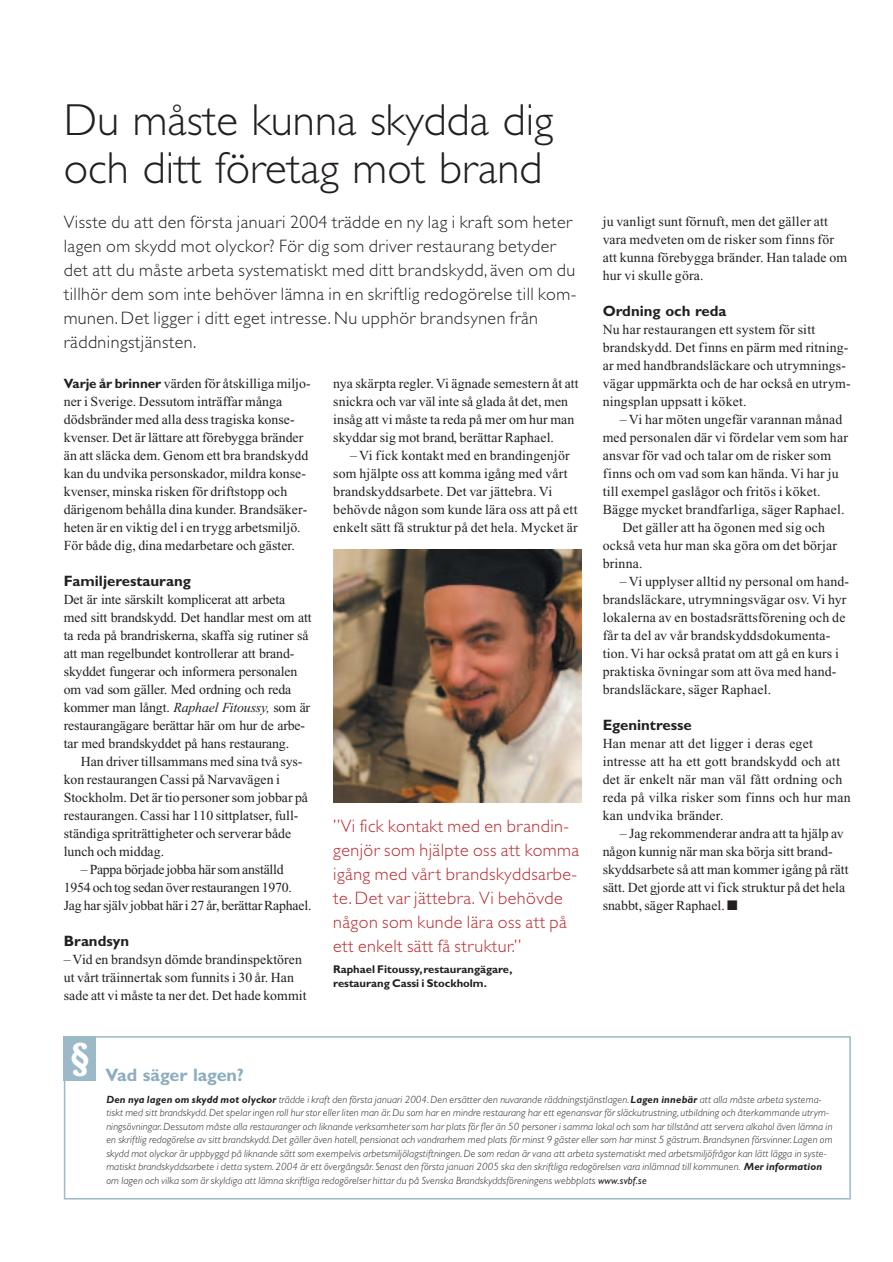
<style>
.page{position:relative;width:893px;height:1262px;background:#fff}
.page>*{position:absolute;margin:0;border:0;box-sizing:border-box;transform-origin:0 0}
.t1{font:300 45px/48px "Gill Sans";color:#231f20}
.t2{font:300 18px/24px "Gill Sans";letter-spacing:.025em;color:#231f20}
.t3{font:300 18px/24px "Gill Sans";letter-spacing:.025em;color:#b7282e}
.t4{font:700 18px "Gill Sans";color:#8cadbd}
.t5{font:700 15px "Gill Sans";color:#231f20}
.t6{font:13.8px/18px "Times New Roman";letter-spacing:.005em;color:#231f20}
.t7{font:13.8px/18px "Times New Roman";letter-spacing:-.015em;color:#231f20}
.t8{font:700 11.25px/13.5px "Gill Sans";color:#231f20}
.t9{font:italic 300 10.5px/13.5px "Gill Sans";letter-spacing:.015em;color:#231f20}
.s1{font-family:"Gill Sans";font-weight:700;font-size:13.5px}
.s2{font-style:italic}
.s3{font-weight:700}
.s4{font-weight:400}
</style>
<div class="page">
<div style="left:64px;top:1036px;width:786px;height:163px;border:2px solid #9cb9c7"></div>
<div style="left:64px;top:1036px;width:32px;height:44px;background:#9cb9c7"></div>
<img style="left:333px;top:550px;width:248px;height:252px">
<h1 class="t1" style="left:64px;top:101px;width:491px">Du måste kunna skydda dig och ditt företag mot brand</h1>
<p class="t2" style="left:64px;top:212px;width:514px">Visste du att den första januari 2004 trädde en ny lag i kraft som heter lagen om skydd mot olyckor? För dig som driver restaurang betyder det att du måste arbeta systematiskt med ditt brandskydd, även om du tillhör dem som inte behöver lämna in en skriftlig redogörelse till kom&shy;munen. Det ligger i ditt eget intresse. Nu upphör brandsynen från räddningstjänsten.</p>
<p class="t6" style="left:64px;top:375px;width:248px"><span class="s1">Varje år brinner</span> värden för åtskilliga miljo&shy;ner i Sverige. Dessutom inträffar många dödsbränder med alla dess tragiska konse&shy;kvenser. Det är lättare att förebygga bränder än att släcka dem. Genom ett bra brandskydd kan du undvika personskador, mildra konse&shy;kvenser, minska risken för driftstopp och därigenom behålla dina kunder. Brandsäker&shy;heten är en viktig del i en trygg arbetsmiljö.<br>För både dig, dina medarbetare och gäster.</p>
<p class="t5" style="left:64px;top:576px;width:129px">Familjerestaurang</p>
<p class="t6" style="left:64px;top:591px;width:249px">Det är inte särskilt komplicerat att arbeta med sitt brandskydd. Det handlar mest om att ta reda på brandriskerna, skaffa sig rutiner så att man regelbundet kontrollerar att brand&shy;skyddet fungerar och informera personalen om vad som gäller. Med ordning och reda kommer man långt. <span class="s2">Raphael Fitoussy,</span> som är restaurangägare berättar här om hur de arbe&shy;tar med brandskyddet på hans restaurang.</p>
<p class="t6" style="left:64px;top:753px;width:246px;text-indent:17px">Han driver tillsammans med sina två sys&shy;kon restaurangen Cassi på Narvavägen i Stockholm. Det är tio personer som jobbar på restaurangen. Cassi har 110 sittplatser, full&shy;ständiga spriträttigheter och serverar både lunch och middag.</p>
<p class="t7" style="left:64px;top:861px;width:249px;text-indent:17px">– Pappa började jobba här som anställd<br>1954 och tog sedan över restaurangen 1970.<br>Jag har själv jobbat här i 27 år, berättar Raphael.</p>
<p class="t5" style="left:64px;top:936px;width:67px">Brandsyn</p>
<p class="t6" style="left:64px;top:951px;width:244px">– Vid en brandsyn dömde brandinspektören ut vårt träinnertak som funnits i 30 år. Han sade att vi måste ta ner det. Det hade kommit</p>
<h2 class="t4" style="left:70px;top:1068px;width:175px"><sup>§</sup> Vad säger lagen?</h2>
<p class="t6" style="left:333px;top:375px;width:247px">nya skärpta regler. Vi ägnade semestern åt att snickra och var väl inte så glada åt det, men insåg att vi måste ta reda på mer om hur man skyddar sig mot brand, berättar Raphael.</p>
<p class="t6" style="left:333px;top:447px;width:246px;text-indent:17px">– Vi fick kontakt med en brandingenjör som hjälpte oss att komma igång med vårt brandskyddsarbete. Det var jättebra. Vi behövde någon som kunde lära oss att på ett enkelt sätt få struktur på det hela. Mycket är</p>
<h2 class="t3" style="left:333px;top:816px;width:247px">”Vi fick kontakt med en brandin&shy;genjör som hjälpte oss att komma igång med vårt brandskyddsarbe&shy;te. Det var jättebra. Vi behövde någon som kunde lära oss att på ett enkelt sätt få struktur.”</h2>
<p class="t8" style="left:333px;top:964px;width:181px">Raphael Fitoussy,restaurangägare, restaurang Cassi i Stockholm.</p>
<p class="t6" style="left:602px;top:213px;width:246px">ju vanligt sunt förnuft, men det gäller att vara medveten om de risker som finns för att kunna förebygga bränder. Han talade om hur vi skulle göra.</p>
<p class="t5" style="left:602px;top:306px;width:125px">Ordning och reda</p>
<p class="t6" style="left:602px;top:321px;width:249px">Nu har restaurangen ett system för sitt brandskydd. Det finns en pärm med ritning&shy;ar med handbrandsläckare och utrymnings&shy;vägar uppmärkta och de har också en utrym&shy;ningsplan uppsatt i köket.</p>
<p class="t6" style="left:619px;top:411px;width:224px">– Vi har möten ungefär varannan månad</p>
<p class="t6" style="left:602px;top:429px;width:247px">med personalen där vi fördelar vem som har</p>
<p class="t6" style="left:602px;top:447px;width:230px">ansvar för vad och talar om de risker som</p>
<p class="t6" style="left:602px;top:465px;width:237px">finns och om vad som kan hända. Vi har ju</p>
<p class="t6" style="left:602px;top:483px;width:219px">till exempel gaslågor och fritös i köket.</p>
<p class="t6" style="left:602px;top:501px;width:243px">Bägge mycket brandfarliga, säger Raphael.</p>
<p class="t6" style="left:622px;top:519px;width:204px">Det gäller att ha ögonen med sig och</p>
<p class="t6" style="left:602px;top:537px;width:236px">också veta hur man ska göra om det börjar</p>
<p class="t6" style="left:602px;top:555px;width:41px">brinna.</p>
<p class="t6" style="left:602px;top:573px;width:248px;text-indent:17px">– Vi upplyser alltid ny personal om hand&shy;brandsläckare, utrymningsvägar osv. Vi hyr lokalerna av en bostadsrättsförening och de får ta del av vår brandskyddsdokumenta&shy;tion. Vi har också pratat om att gå en kurs i praktiska övningar som att öva med hand&shy;brandsläckare, säger Raphael.</p>
<p class="t5" style="left:602px;top:720px;width:91px">Egenintresse</p>
<p class="t6" style="left:602px;top:735px;width:249px">Han menar att det ligger i deras eget intresse att ha ett gott brandskydd och att det är enkelt när man väl fått ordning och reda på vilka risker som finns och hur man kan undvika bränder.</p>
<p class="t6" style="left:602px;top:825px;width:247px;text-indent:17px">– Jag rekommenderar andra att ta hjälp av någon kunnig när man ska börja sitt brand&shy;skyddsarbete så att man kommer igång på rätt sätt. Det gjorde att vi fick struktur på det hela snabbt, säger Raphael. ■</p>
<p class="t9" style="left:106px;top:1093px;width:727px"><span class="s3">Den nya lagen om skydd mot olyckor</span> trädde i kraft den första januari 2004. Den ersätter den nuvarande räddningstjänstlagen. <span class="s3">Lagen innebär</span> att alla måste arbeta systema&shy;tiskt med sitt brandskydd. Det spelar ingen roll hur stor eller liten man är. Du som har en mindre restaurang har ett egenansvar för släckutrustning,utbildning och återkommande utrym&shy;ningsövningar. Dessutom måste alla restauranger och liknande verksamheter som har plats för fler än 50 personer i samma lokal och som har tillstånd att servera alkohol även lämna in en skriftlig redogörelse av sitt brandskydd. Det gäller även hotell, pensionat och vandrarhem med plats för minst 9 gäster eller som har minst 5 gästrum. Brandsynen försvinner. Lagen om skydd mot olyckor är uppbyggd på liknande sätt som exempelvis arbetsmiljölagstiftningen. De som redan är vana att arbeta systematiskt med arbetsmiljöfrågor kan lätt lägga in syste&shy;matiskt brandskyddsarbete i detta system. 2004 är ett övergångsår. Senast den första januari 2005 ska den skriftliga redogörelsen vara inlämnad till kommunen. <span class="s3">Mer information </span>om lagen och vilka som är skyldiga att lämna skriftliga redogörelser hittar du på Svenska Brandskyddsföreningens webbplats <span class="s4">www.svbf.se</span></p>
</div>
